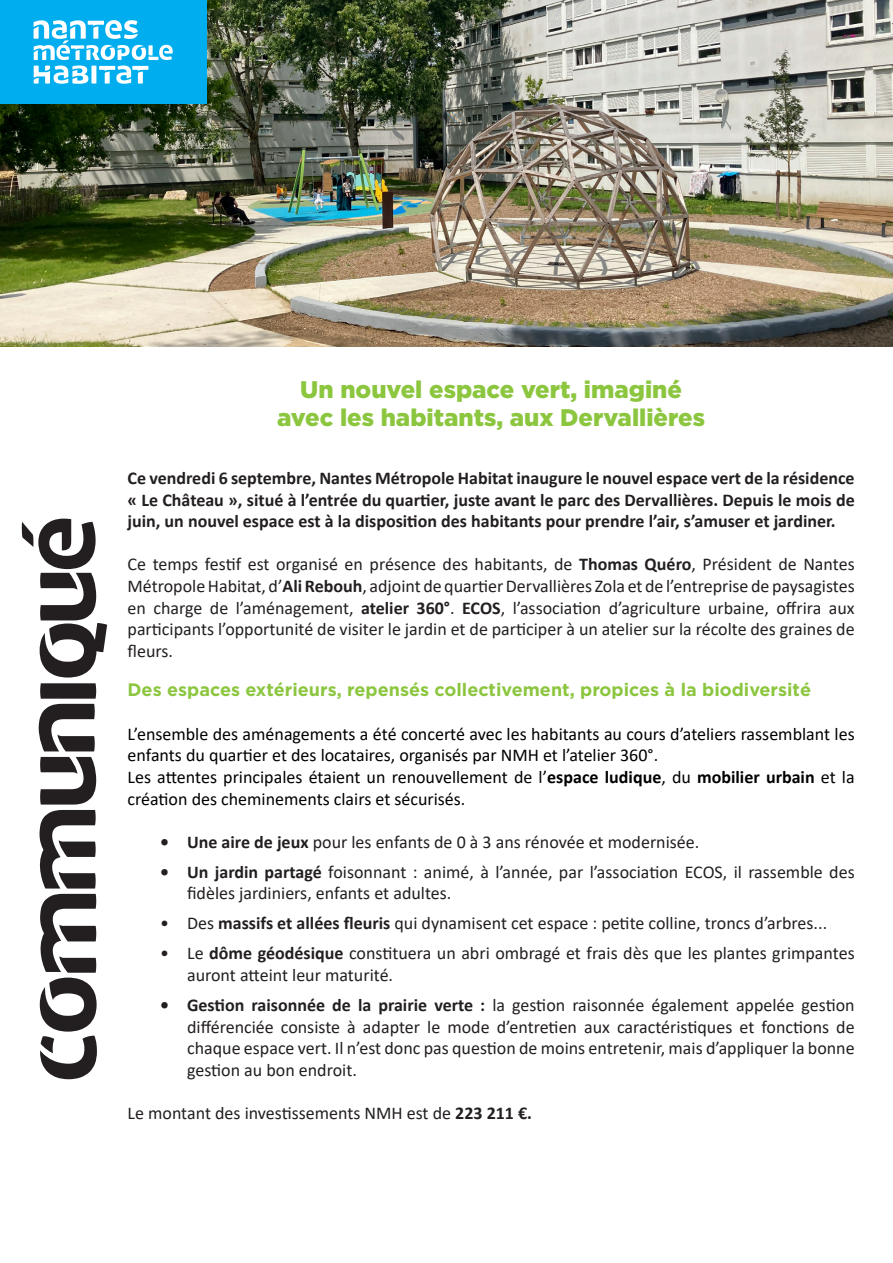
<style>
.page{position:relative;width:893px;height:1263px;background:#fff}
.page>*{position:absolute;margin:0;border:0;box-sizing:border-box;transform-origin:0 0}
.t1{font:900 24px "Gotham";color:#8bc63e}
.t2{font:18px/21.6px "Calibri";color:#231f20;text-align:justify}
.t3{font:18px/21.6px "Calibri";color:#000001}
.t4{font:700 18px/21.6px "Calibri";color:#231f20;text-align:justify}
.t5{font:700 18px "Gotham";color:#8bc63e}
.s1{font-weight:700}
</style>
<div class="page">
<img style="left:0;top:0;width:893px;height:347px">
<svg style="left:39px;top:810px;width:57px;height:78px"></svg>
<svg style="left:40px;top:757px;width:56px;height:47px"></svg>
<svg style="left:39px;top:683px;width:57px;height:68px"></svg>
<svg style="left:39px;top:894px;width:58px;height:185px"></svg>
<svg style="left:22px;top:519px;width:85px;height:158px"></svg>
<div style="left:0;top:0;width:207px;height:103px;background:#00aeef"></div>
<svg style="left:34px;top:20px;width:139px;height:64px"></svg>
<p class="t1" style="left:300px;top:375px;width:383px">Un nouvel espace vert, imaginé</p>
<p class="t1" style="left:277px;top:404px;width:429px">avec les habitants, aux Dervallières</p>
<p class="t4" style="left:128px;top:467px;width:729px">Ce vendredi 6 septembre, Nantes Métropole Habitat inaugure le nouvel espace vert de la résidence « Le Château », situé à l’entrée du quartier, juste avant le parc des Dervallières. Depuis le mois de juin, un nouvel espace est à la disposition des habitants pour prendre l’air, s’amuser et jardiner.</p>
<p class="t2" style="left:128px;top:553px;width:729px">Ce temps festif est organisé en présence des habitants, de <span class="s1">Thomas Quéro</span>, Président de Nantes Métropole Habitat, d’<span class="s1">Ali Rebouh</span>, adjoint de quartier Dervallières Zola et de l’entreprise de paysagistes en charge de l’aménagement, <span class="s1">atelier 360°</span>. <span class="s1">ECOS</span>, l’association d’agriculture urbaine, offrira aux participants l’opportunité de visiter le jardin et de participer à un atelier sur la récolte des graines de fleurs.</p>
<p class="t5" style="left:128px;top:680px;width:685px">Des espaces extérieurs, repensés collectivement, propices à la biodiversité</p>
<p class="t3" style="left:128px;top:722px;width:729px">L’ensemble des aménagements a été concerté avec les habitants au cours d’ateliers rassemblant les enfants du quartier et des locataires, organisés par NMH et l’atelier 360°.</p>
<p class="t3" style="left:128px;top:766px;width:729px">Les attentes principales étaient un renouvellement de l’<span class="s1">espace ludique</span>, du <span class="s1">mobilier urbain</span> et la création des cheminements clairs et sécurisés.</p>
<p class="t2" style="left:160px;top:830px;width:541px"><span class="s1">• Une aire de jeux</span> pour les enfants de 0 à 3 ans rénovée et modernisée.</p>
<p class="t2" style="left:187px;top:860px;width:669px;text-indent:-27px"><span class="s1">• Un jardin partagé</span> foisonnant : animé, à l’année, par l’association ECOS, il rassemble des fidèles jardiniers, enfants et adultes.</p>
<p class="t2" style="left:160px;top:912px;width:669px">• Des <span class="s1">massifs et allées fleuris</span> qui dynamisent cet espace : petite colline, troncs d’arbres...</p>
<p class="t2" style="left:187px;top:942px;width:669px;text-indent:-27px">• Le <span class="s1">dôme géodésique</span> constituera un abri ombragé et frais dès que les plantes grimpantes auront atteint leur maturité.</p>
<p class="t2" style="left:187px;top:994px;width:669px;text-indent:-27px"><span class="s1">• Gestion raisonnée de la prairie verte :</span> la gestion raisonnée également appelée gestion différenciée consiste à adapter le mode d’entretien aux caractéristiques et fonctions de chaque espace vert. Il n’est donc pas question de moins entretenir, mais d’appliquer la bonne gestion au bon endroit.</p>
<p class="t2" style="left:128px;top:1102px;width:406px">Le montant des investissements NMH est de <span class="s1">223 211 €.</span></p>
</div>
